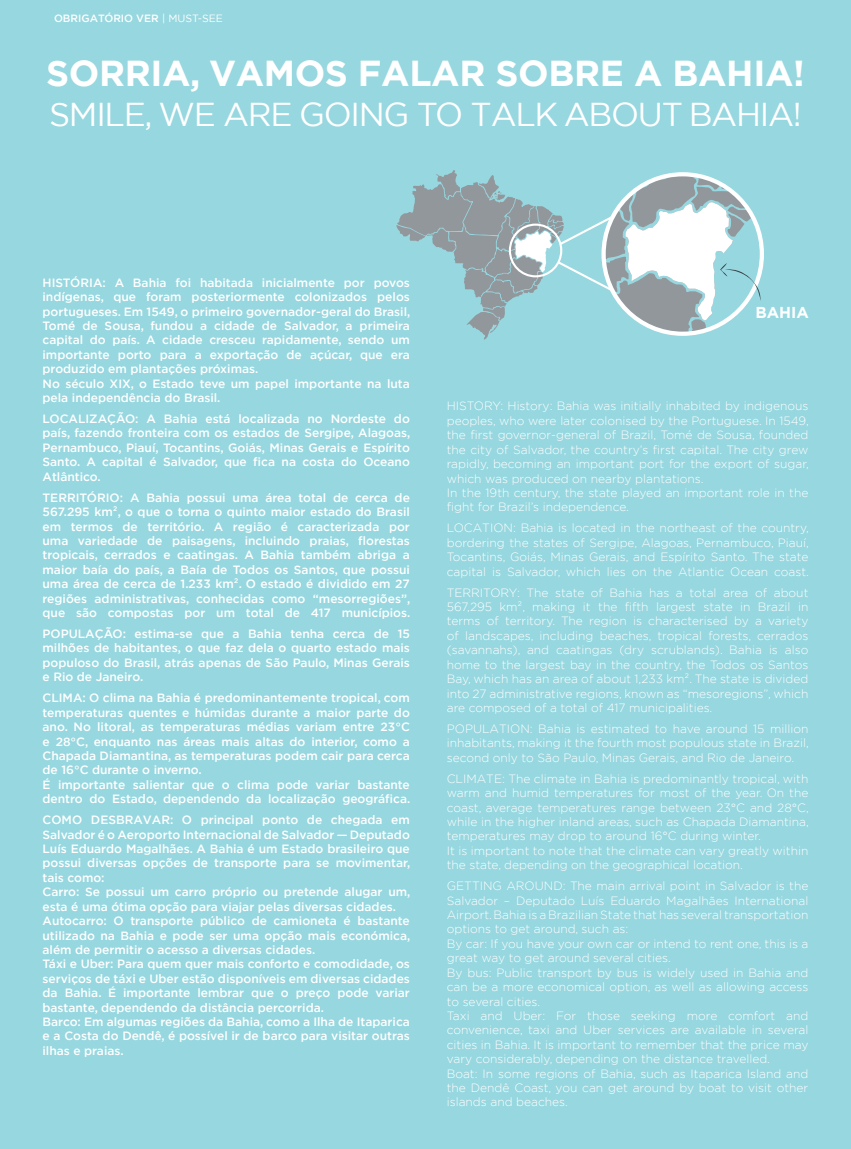
<style>
.page{position:relative;width:851px;height:1149px;background:#fff}
.page>*{position:absolute;margin:0;border:0;box-sizing:border-box;transform-origin:0 0}
.t1{font:700 36px "Gotham";letter-spacing:-.01em;color:#fff}
.t2{font:33px "Gotham";letter-spacing:-.04em;color:#fff}
.t3{font:700 15.75px "Gotham";color:#fff}
.t4{font:500 12px/14.4px "Gotham";color:#fff}
.t5{font:300 12px/14.4px "Gotham";color:#fff}
.t6{font:500 10.5px "Gotham";color:#fff}
.s1{font-weight:400}
</style>
<div class="page">
<div style="left:0;top:0;width:850px;height:1148px;background:#97d7df"></div>
<svg style="left:396px;top:170px;width:364px;height:170px"></svg>
<div style="left:509px;top:223px;width:53px;height:54px;border:2px solid #fff;border-radius:50%"></div>
<p class="t6" style="left:54px;top:11px;width:170px">OBRIGATÓRIO VER <span class="s1">| MUST-SEE</span></p>
<h1 class="t1" style="left:46px;top:50px;width:760px">SORRIA, VAMOS FALAR SOBRE A BAHIA!</h1>
<h2 class="t2" style="left:49px;top:93px;width:754px">SMILE, WE ARE GOING TO TALK ABOUT BAHIA!</h2>
<p class="t4" style="left:43px;top:275px;width:369px">HISTÓRIA: A Bahia foi habitada inicialmente por povos indígenas, que foram posteriormente colonizados pelos portugueses. Em 1549, o primeiro governador-geral do Brasil, Tomé de Sousa, fundou a cidade de Salvador, a primeira capital do país. A cidade cresceu rapidamente, sendo um importante porto para a exportação de açúcar, que era produzido em plantações próximas.<br>No século XIX, o Estado teve um papel importante na luta pela independência do Brasil.</p>
<p class="t4" style="left:43px;top:411px;width:369px;text-align:justify">LOCALIZAÇÃO: A Bahia está localizada no Nordeste do país, fazendo fronteira com os estados de Sergipe, Alagoas, Pernambuco, Piauí, Tocantins, Goiás, Minas Gerais e Espírito Santo. A capital é Salvador, que fica na costa do Oceano Atlântico.</p>
<p class="t4" style="left:43px;top:490px;width:369px;text-align:justify">TERRITÓRIO: A Bahia possui uma área total de cerca de 567.295 km², o que o torna o quinto maior estado do Brasil em termos de território. A região é caracterizada por uma variedade de paisagens, incluindo praias, florestas tropicais, cerrados e caatingas. A Bahia também abriga a maior baía do país, a Baía de Todos os Santos, que possui uma área de cerca de 1.233 km². O estado é dividido em 27 regiões administrativas, conhecidas como “mesorregiões”, que são compostas por um total de 417 municípios.</p>
<p class="t4" style="left:43px;top:626px;width:369px;text-align:justify">POPULAÇÃO: estima-se que a Bahia tenha cerca de 15 milhões de habitantes, o que faz dela o quarto estado mais populoso do Brasil, atrás apenas de São Paulo, Minas Gerais e Rio de Janeiro.</p>
<p class="t4" style="left:43px;top:690px;width:369px">CLIMA: O clima na Bahia é predominantemente tropical, com temperaturas quentes e húmidas durante a maior parte do ano. No litoral, as temperaturas médias variam entre 23°C e 28°C, enquanto nas áreas mais altas do interior, como a Chapada Diamantina, as temperaturas podem cair para cerca de 16°C durante o inverno.<br>É importante salientar que o clima pode variar bastante dentro do Estado, dependendo da localização geográfica.</p>
<p class="t4" style="left:43px;top:812px;width:369px">COMO DESBRAVAR: O principal ponto de chegada em Salvador é o Aeroporto Internacional de Salvador — Deputado Luís Eduardo Magalhães. A Bahia é um Estado brasileiro que possui diversas opções de transporte para se movimentar, tais como:<br>Carro: Se possui um carro próprio ou pretende alugar um, esta é uma ótima opção para viajar pelas diversas cidades.<br>Autocarro: O transporte público de camioneta é bastante utilizado na Bahia e pode ser uma opção mais económica, além de permitir o acesso a diversas cidades.<br>Táxi e Uber: Para quem quer mais conforto e comodidade, os serviços de táxi e Uber estão disponíveis em diversas cidades da Bahia. É importante lembrar que o preço pode variar bastante, dependendo da distância percorrida.<br>Barco: Em algumas regiões da Bahia, como a Ilha de Itaparica e a Costa do Dendê, é possível ir de barco para visitar outras ilhas e praias.</p>
<h3 class="t3" style="left:755px;top:301px;width:55px">BAHIA</h3>
<p class="t5" style="left:446px;top:398px;width:363px">HISTORY: History: Bahia was initially inhabited by indigenous peoples, who were later colonised by the Portuguese. In 1549, the first governor-general of Brazil, Tomé de Sousa, founded the city of Salvador, the country’s first capital. The city grew rapidly, becoming an important port for the export of sugar, which was produced on nearby plantations.<br>In the 19th century, the state played an important role in the fight for Brazil’s independence.</p>
<p class="t5" style="left:446px;top:520px;width:363px;text-align:justify">LOCATION: Bahia is located in the northeast of the country, bordering the states of Sergipe, Alagoas, Pernambuco, Piauí, Tocantins, Goiás, Minas Gerais, and Espírito Santo. The state capital is Salvador, which lies on the Atlantic Ocean coast.</p>
<p class="t5" style="left:446px;top:584px;width:363px;text-align:justify">TERRITORY: The state of Bahia has a total area of about 567,295 km², making it the fifth largest state in Brazil in terms of territory. The region is characterised by a variety of landscapes, including beaches, tropical forests, cerrados (savannahs), and caatingas (dry scrublands). Bahia is also home to the largest bay in the country, the Todos os Santos Bay, which has an area of about 1,233 km². The state is divided into 27 administrative regions, known as “mesoregions”, which are composed of a total of 417 municipalities.</p>
<p class="t5" style="left:446px;top:721px;width:363px;text-align:justify">POPULATION: Bahia is estimated to have around 15 million inhabitants, making it the fourth most populous state in Brazil, second only to São Paulo, Minas Gerais, and Rio de Janeiro.</p>
<p class="t5" style="left:446px;top:770px;width:363px">CLIMATE: The climate in Bahia is predominantly tropical, with warm and humid temperatures for most of the year. On the coast, average temperatures range between 23°C and 28°C, while in the higher inland areas, such as Chapada Diamantina, temperatures may drop to around 16°C during winter.<br>It is important to note that the climate can vary greatly within the state, depending on the geographical location.</p>
<p class="t5" style="left:446px;top:878px;width:363px">GETTING AROUND: The main arrival point in Salvador is the Salvador – Deputado Luís Eduardo Magalhães International Airport. Bahia is a Brazilian State that has several transportation options to get around, such as:<br>By car: If you have your own car or intend to rent one, this is a great way to get around several cities.<br>By bus: Public transport by bus is widely used in Bahia and can be a more economical option, as well as allowing access to several cities.<br>Taxi and Uber: For those seeking more comfort and convenience, taxi and Uber services are available in several cities in Bahia. It is important to remember that the price may vary considerably, depending on the distance travelled.<br>Boat: In some regions of Bahia, such as Itaparica Island and the Dendê Coast, you can get around by boat to visit other islands and beaches.</p>
</div>
